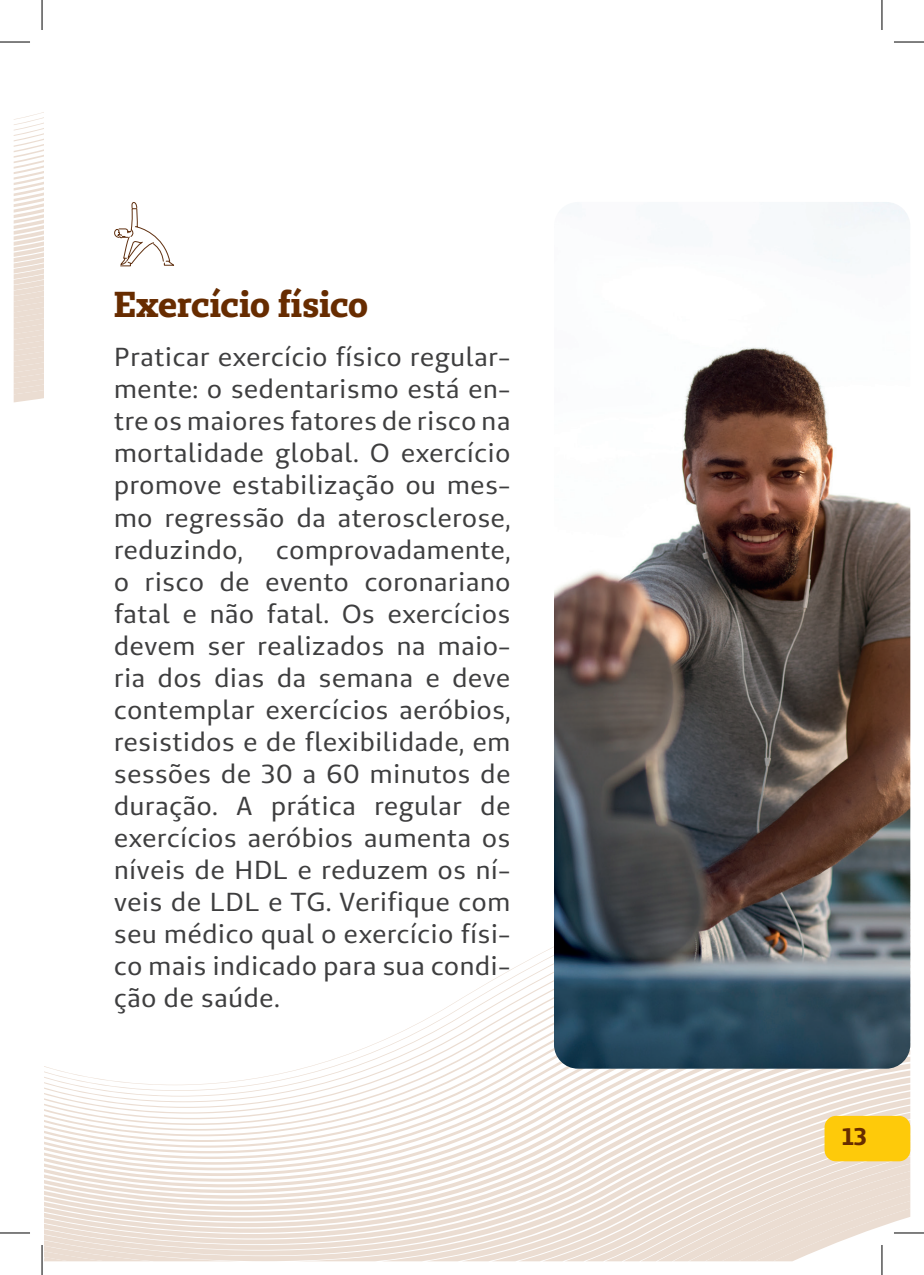
<style>
.page{position:relative;width:924px;height:1275px;background:#fff}
.page>*{position:absolute;margin:0;border:0;box-sizing:border-box;transform-origin:0 0}
.t1{font:700 36px "Unimed Slab";letter-spacing:-.015em;color:#672c00}
.t2{font:26px/32px "Unimed Sans";letter-spacing:.03em;color:#3e3e3f;text-align:justify}
.t3{font:700 24px "Unimed Sans";color:#672c00}
</style>
<div class="page">
<svg style="left:14px;top:112px;width:30px;height:290px"></svg>
<svg style="left:44px;top:1063px;width:865px;height:7px"></svg>
<svg style="left:44px;top:1070px;width:865px;height:7px"></svg>
<svg style="left:44px;top:1077px;width:865px;height:7px"></svg>
<svg style="left:44px;top:1084px;width:865px;height:7px"></svg>
<svg style="left:44px;top:1091px;width:865px;height:170px"></svg>
<svg style="left:491px;top:1098px;width:418px;height:163px;fill:#ede1d7"></svg>
<svg style="left:518px;top:1105px;width:391px;height:156px;fill:#ecded4"></svg>
<svg style="left:542px;top:1112px;width:367px;height:149px;fill:#ebddd2"></svg>
<svg style="left:564px;top:1120px;width:345px;height:141px;fill:#ebddd2"></svg>
<svg style="left:585px;top:1127px;width:324px;height:134px"></svg>
<div style="left:824px;top:1115px;width:85px;height:46px;background:#feca0a;border-radius:11px"></div>
<img style="left:553px;top:202px;width:356px;height:866px">
<svg style="left:114px;top:202px;width:60px;height:65px"></svg>
<hr style="left:893px;top:1231px;width:30px;height:3px;background:#fff">
<hr style="left:880px;top:1245px;width:2px;height:30px;background:#fff">
<hr style="left:0;top:42px;width:30px;height:1px;background:#000">
<hr style="left:893px;top:42px;width:30px;height:1px;background:#000">
<hr style="left:0;top:1232px;width:30px;height:1px;background:#000">
<hr style="left:893px;top:1232px;width:30px;height:1px;background:#000">
<hr style="left:42px;top:0;width:1px;height:30px;background:#000">
<hr style="left:42px;top:1245px;width:1px;height:30px;background:#000">
<hr style="left:881px;top:0;width:1px;height:30px;background:#000">
<hr style="left:881px;top:1245px;width:1px;height:30px;background:#000">
<h1 class="t1" style="left:114px;top:281px;width:255px">Exercício físico</h1>
<p class="t2" style="left:114px;top:341px;width:397px">Praticar exercício físico regular&shy;mente: o sedentarismo está en&shy;tre os maiores fatores de risco na mortalidade global. O exercício promove estabilização ou mes&shy;mo regressão da aterosclerose, reduzindo,</p>
<p class="t2" style="left:114px;top:533px;width:397px;text-indent:162px">comprovadamente, o risco de evento coronariano fatal e não fatal. Os exercícios devem ser realizados na maio&shy;ria dos dias da semana e deve contemplar exercícios aeróbios, resistidos e de flexibilidade, em sessões de 30 a 60 minutos de duração. A prática regular de exercícios aeróbios aumenta os níveis de HDL e reduzem os ní&shy;veis de LDL e TG. Verifique com seu médico qual o exercício físi&shy;co mais indicado para sua condi&shy;ção de saúde.</p>
<p class="t3" style="left:841px;top:1121px;width:26px">13</p>
</div>
